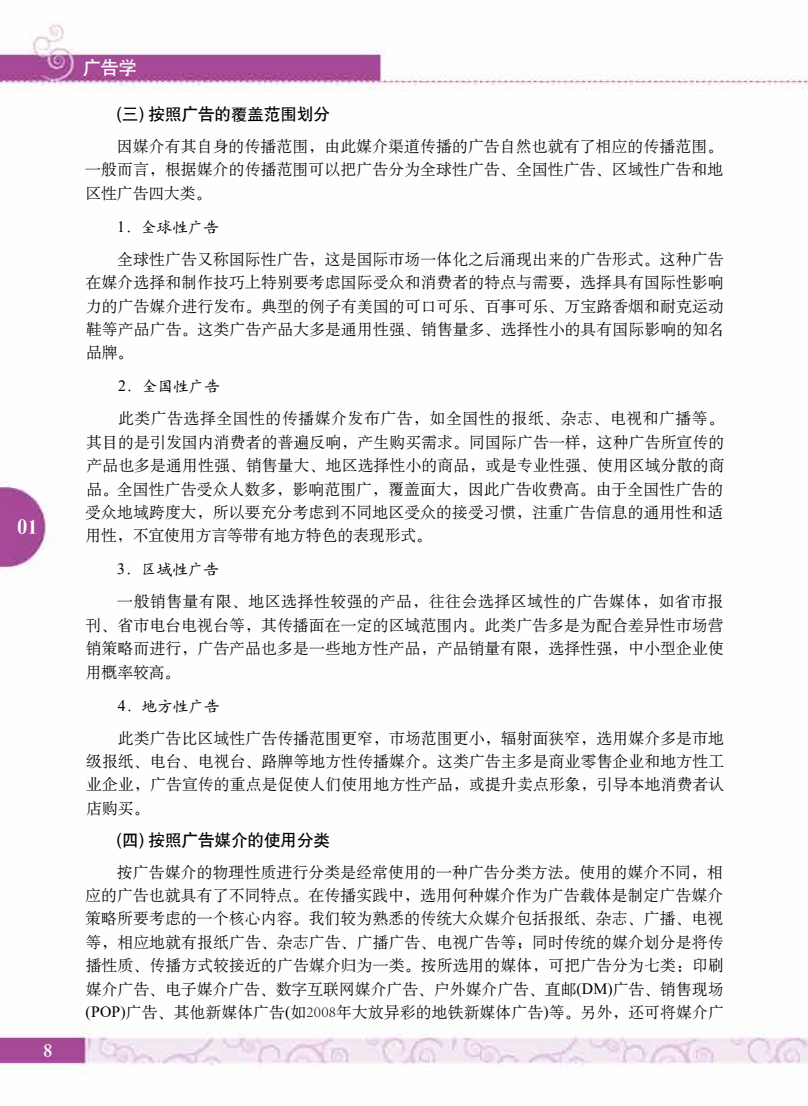
<style>
.page{position:relative;width:808px;height:1106px;background:#fff}
.page>*{position:absolute;margin:0;border:0;box-sizing:border-box;transform-origin:0 0}
.t1{font:21px "H Ya 4 gj";color:#fff}
.t2{font:18px "H Yb 1 gj";color:#fff}
.t3{font:18px "H Ya 4 gj";color:#fff}
.t4{font:16.5px "H Yb 1 gj";color:#000}
.t5{font:15.75px/23.4px "H Ya 6 gj";letter-spacing:.015em;color:#000;text-align:justify}
.t6{font:15.75px "H Yc 1 gj";color:#000}
.s1{font-family:"Arial"}
.s2{font-family:"Times New Roman"}
.s3{font-family:"Adobe Song Std";font-weight:300}
</style>
<div class="page">
<img style="left:0;top:23px;width:808px;height:1049px">
<h1 class="t1" style="left:17px;top:516px;width:23px">01</h1>
<p class="t3" style="left:44px;top:1041px;width:10px">8</p>
<p class="t2" style="left:83px;top:58px;width:55px">广告学</p>
<p class="t4" style="left:117px;top:106px;width:215px"><span class="s1">(</span>三<span class="s1">)</span> 按照广告的覆盖范围划分</p>
<p class="t5" style="left:85px;top:134px;width:639px;text-indent:32px">因媒介有其自身的传播范围，由此媒介渠道传播的广告自然也就有了相应的传播范围。一般而言，根据媒介的传播范围可以把广告分为全球性广告、全国性广告、区域性广告和地区性广告四大类。</p>
<p class="t6" style="left:117px;top:219px;width:104px"><span class="s2">1</span>．全球性广告</p>
<p class="t5" style="left:86px;top:247px;width:640px;text-indent:32px">全球性广告又称国际性广告，这是国际市场一体化之后涌现出来的广告形式。这种广告在媒介选择和制作技巧上特别要考虑国际受众和消费者的特点与需要，选择具有国际性影响力的广告媒介进行发布。典型的例子有美国的可口可乐、百事可乐、万宝路香烟和耐克运动鞋等产品广告。这类广告产品大多是通用性强、销售量多、选择性小的具有国际影响的知名品牌。</p>
<p class="t6" style="left:118px;top:379px;width:104px"><span class="s2">2</span>．全国性广告</p>
<p class="t5" style="left:85px;top:407px;width:641px;text-indent:33px">此类广告选择全国性的传播媒介发布广告，如全国性的报纸、杂志、电视和广播等。其目的是引发国内消费者的普遍反响，产生购买需求。同国际广告一样，这种广告所宣传的产品也多是通用性强、销售量大、地区选择性小的商品，或是专业性强、使用区域分散的商品。全国性广告受众人数多，影响范围广，覆盖面大，因此广告收费高。由于全国性广告的受众地域跨度大，所以要充分考虑到不同地区受众的接受习惯，注重广告信息的通用性和适用性，不宜使用方言等带有地方特色的表现形式。</p>
<p class="t6" style="left:117px;top:562px;width:104px"><span class="s2">3</span>．区域性广告</p>
<p class="t5" style="left:86px;top:590px;width:640px;text-indent:32px">一般销售量有限、地区选择性较强的产品，往往会选择区域性的广告媒体，如省市报刊、省市电台电视台等，其传播面在一定的区域范围内。此类广告多是为配合差异性市场营销策略而进行，广告产品也多是一些地方性产品，产品销量有限，选择性强，中小型企业使用概率较高。</p>
<p class="t6" style="left:118px;top:698px;width:104px"><span class="s2">4</span>．地方性广告</p>
<p class="t5" style="left:86px;top:726px;width:640px;text-indent:32px">此类广告比区域性广告传播范围更窄，市场范围更小，辐射面狭窄，选用媒介多是市地级报纸、电台、电视台、路牌等地方性传播媒介。这类广告主多是商业零售企业和地方性工业企业，广告宣传的重点是促使人们使用地方性产品，或提升卖点形象，引导本地消费者认店购买。</p>
<p class="t4" style="left:117px;top:832px;width:215px"><span class="s1">(</span>四<span class="s1">)</span> 按照广告媒介的使用分类</p>
<p class="t5" style="left:85px;top:860px;width:640px;text-indent:32px">按广告媒介的物理性质进行分类是经常使用的一种广告分类方法。使用的媒介不同，相应的广告也就具有了不同特点。在传播实践中，选用何种媒介作为广告载体是制定广告媒介策略所要考虑的一个核心内容。我们较为熟悉的传统大众媒介包括报纸、杂志、广播、电视等，相应地就有报纸广告、杂志广告、广播广告、电视广告等；同时传统的媒介划分是将传播性质、传播方式较接近的广告媒介归为一类。按所选用的媒体，可把广告分为七类：印刷媒介广告、电子媒介广告、数字互联网媒介广告、户外媒介广告、直邮<span class="s2">(DM)</span>广告、销售现场<span class="s2">(POP)</span>广告、其他新媒体广告<span class="s2">(</span>如<span class="s3">2008</span>年大放异彩的地铁新媒体广告<span class="s2">)</span>等。另外，还可将媒介广</p>
</div>
